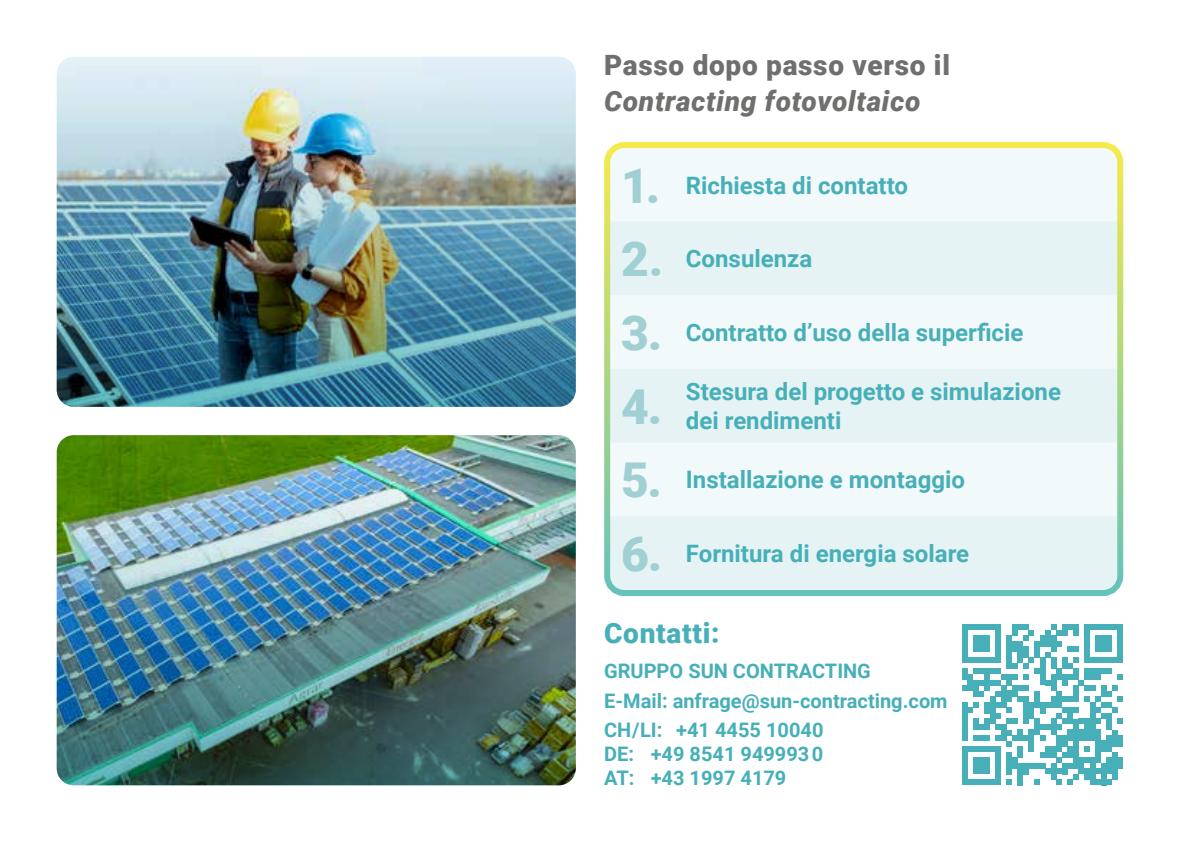
<style>
.page{position:relative;width:1180px;height:842px;background:#fff}
.page>*{position:absolute;margin:0;border:0;box-sizing:border-box;transform-origin:0 0}
.t1{font:900 48px "Roboto";color:#a0cfd4}
.t2{font:italic 900 28px "Roboto";letter-spacing:.025em;color:#6f6f6e}
.t3{font:900 28px "Roboto";letter-spacing:.025em;color:#6f6f6e}
.t4{font:900 28px "Roboto";letter-spacing:.025em;color:#47afb8}
.t5{font:700 24px/28.8px "Roboto";color:#47afb8}
.t6{font:700 20px/29.6px "Roboto";color:#47afb8}
.s1{font-weight:900;font-size:48px;color:#a0cfd4}
</style>
<div class="page">
<div style="left:611px;top:149px;width:505px;height:72px;background:#f2f9fa"></div>
<svg style="left:611px;top:221px;width:505px;height:368px;fill:#e5f3f4"></svg>
<div style="left:604px;top:142px;width:519px;height:454px;border:6px solid #fff;border-radius:17px"></div>
<svg style="left:962px;top:624px;width:160px;height:161px"></svg>
<div style="left:1117px;top:735px;width:5px;height:11px;background:#47afb8"></div>
<div style="left:1117px;top:757px;width:5px;height:12px;background:#47afb8"></div>
<img style="left:57px;top:435px;width:518px;height:350px;border-radius:17px">
<img style="left:57px;top:57px;width:518px;height:350px;border-radius:17px">
<p class="t3" style="left:604px;top:46px;width:347px">Passo dopo passo verso il</p>
<p class="t2" style="left:604px;top:82px;width:318px">Contracting fotovoltaico</p>
<p class="t5" style="left:621px;top:170px;width:288px"><span class="s1">1.</span> Richiesta di contatto</p>
<p class="t5" style="left:621px;top:243px;width:193px"><span class="s1">2.</span> Consulenza</p>
<p class="t5" style="left:621px;top:317px;width:404px"><span class="s1">3.</span> Contratto d’uso della superficie</p>
<h1 class="t1" style="left:621px;top:373px;width:43px">4.</h1>
<p class="t5" style="left:685px;top:376px;width:376px">Stesura del progetto e simulazione dei rendimenti</p>
<p class="t5" style="left:621px;top:465px;width:345px"><span class="s1">5.</span> Installazione e montaggio</p>
<p class="t5" style="left:621px;top:539px;width:349px"><span class="s1">6.</span> Fornitura di energia solare</p>
<p class="t4" style="left:604px;top:613px;width:117px">Contatti:</p>
<p class="t6" style="left:604px;top:655px;width:345px">GRUPPO SUN CONTRACTING<br>E-Mail: anfrage@sun-contracting.com<br>CH/LI: +41 4455 10040</p>
<p class="t6" style="left:604px;top:741px;width:221px;line-height:24px">DE: +49 8541 949993 0<br>AT: +43 1997 4179</p>
</div>
